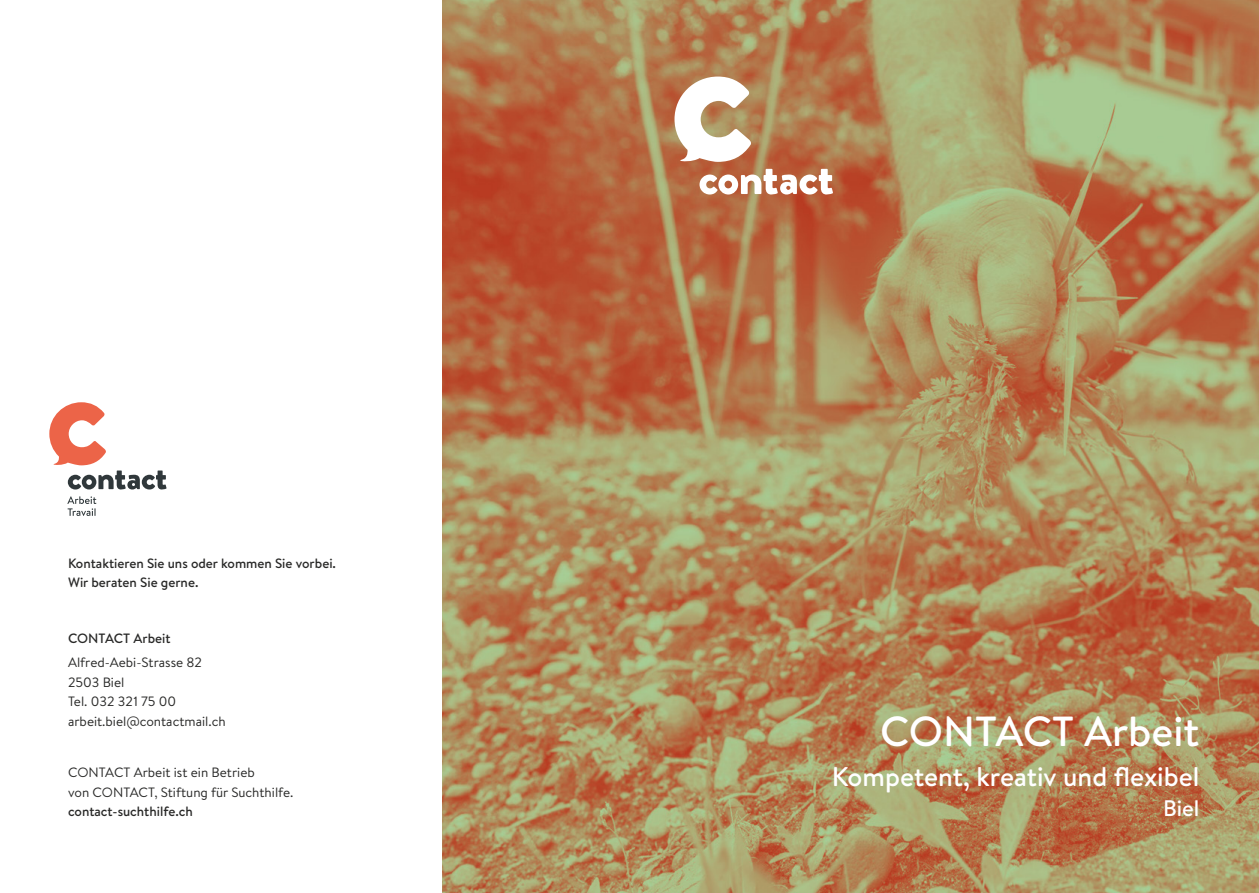
<style>
.page{position:relative;width:1259px;height:893px;background:#fff}
.page>*{position:absolute;margin:0;border:0;box-sizing:border-box;transform-origin:0 0}
.t1{font:500 42px "Brandon Text";color:#fff}
.t2{font:500 27px "Brandon Text";color:#fff}
.t3{font:500 22.5px "Brandon Text";color:#fff}
.t4{font:13.5px/19.5px "Brandon Text";color:#282827}
.t5{font:500 13.5px/19.5px "Brandon Text";color:#282827}
</style>
<div class="page">
<img style="left:442px;top:0;width:817px;height:893px">
<svg style="left:699px;top:169px;width:134px;height:26px"></svg>
<svg style="left:674px;top:77px;width:77px;height:85px"></svg>
<svg style="left:49px;top:402px;width:117px;height:87px"></svg>
<svg style="left:67px;top:496px;width:29px;height:20px"></svg>
<p class="t5" style="left:68px;top:553px;width:269px">Kontaktieren Sie uns oder kommen Sie vorbei.<br>Wir beraten Sie gerne.</p>
<p class="t5" style="left:68px;top:629px;width:104px">CONTACT Arbeit</p>
<p class="t4" style="left:68px;top:652px;width:159px">Alfred-Aebi-Strasse 82<br>2503 Biel<br>Tel. 032 321 75 00 arbeit.biel@contactmail.ch</p>
<p class="t4" style="left:68px;top:762px;width:227px">CONTACT Arbeit ist ein Betrieb<br>von CONTACT, Stiftung für Suchthilfe.</p>
<p class="t5" style="left:68px;top:802px;width:126px">contact-suchthilfe.ch</p>
<h1 class="t1" style="left:880px;top:703px;width:321px">CONTACT Arbeit</h1>
<h2 class="t2" style="left:831px;top:758px;width:369px">Kompetent, kreativ und flexibel</h2>
<h3 class="t3" style="left:1163px;top:793px;width:38px">Biel</h3>
</div>
